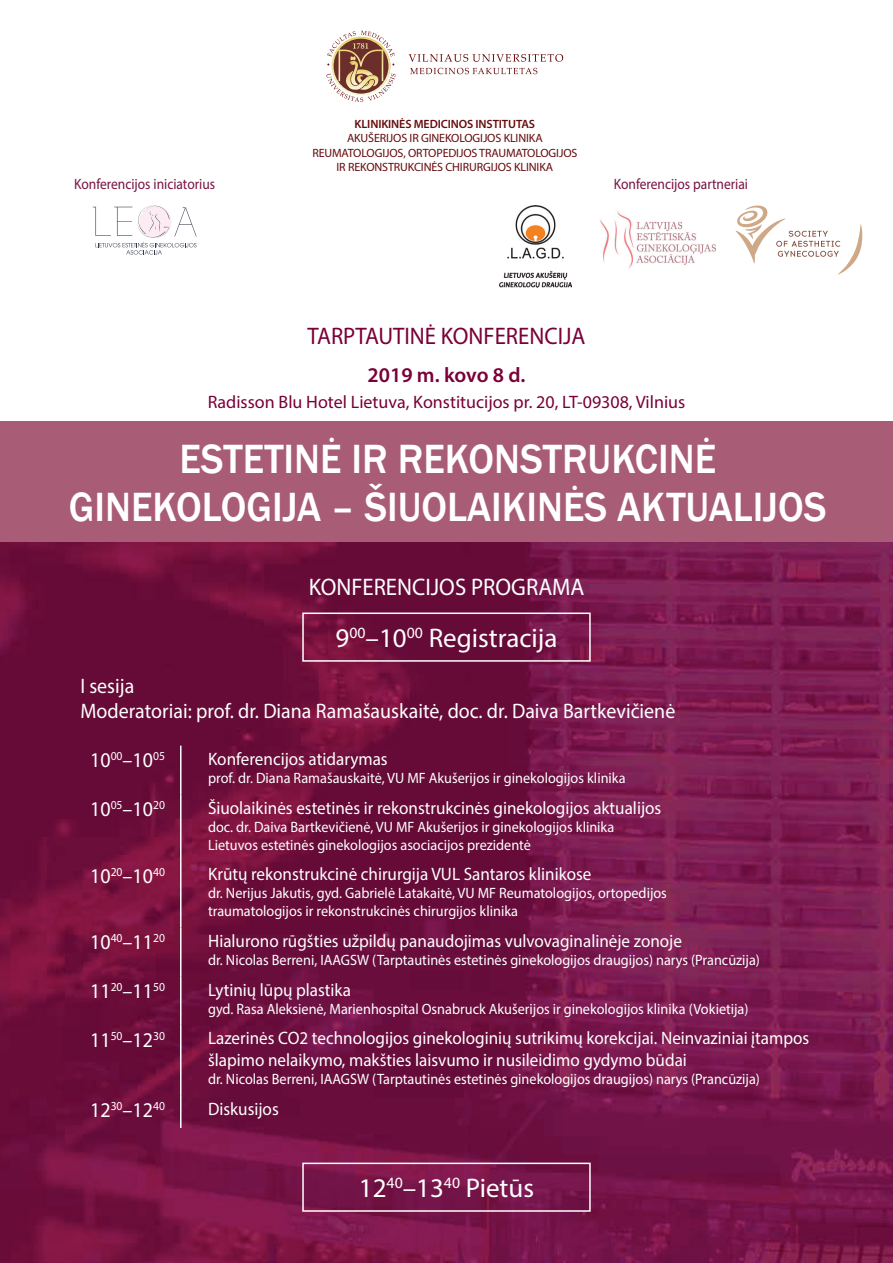
<style>
.page{position:relative;width:893px;height:1263px;background:#fff}
.page>*{position:absolute;margin:0;border:0;box-sizing:border-box;transform-origin:0 0}
.t1{font:500 42px/48px "Franklin Gothic";color:#fff;text-align:center;scale:.95 1}
.t2{font:27px "Myriad Pro";color:#fff}
.t3{font:24px "Myriad Pro";color:#7a0038;scale:.95 1}
.t4{font:24px "Myriad Pro";color:#fff;scale:.95 1}
.t5{font:21px/25.2px "Myriad Pro";color:#fff;scale:.95 1}
.t6{font:600 21px "Myriad Pro";letter-spacing:-.005em;color:#7a0038}
.t7{font:18px/21.6px "Myriad Pro";color:#fff;scale:.95 1}
.t8{font:18px "Myriad Pro";color:#7a0038}
.t9{font:15px/18px "Myriad Pro";color:#fff;scale:.95 1}
.t10{font:15px "Myriad Pro";color:#791341;scale:.9 1}
.t11{font:12px/14.4px "Myriad Pro";letter-spacing:-.01em;color:#660b0c;text-align:center}
.t12{font:600 12px "Myriad Pro";letter-spacing:-.01em;color:#660b0c}
</style>
<div class="page">
<img style="left:0;top:542px;width:892px;height:721px">
<svg style="left:409px;top:54px;width:154px;height:8px"></svg>
<svg style="left:410px;top:68px;width:127px;height:6px"></svg>
<svg style="left:326px;top:31px;width:70px;height:71px"></svg>
<hr style="left:180px;top:746px;width:2px;height:48px;background:#fff">
<hr style="left:180px;top:794px;width:2px;height:67px;background:#fff">
<hr style="left:180px;top:861px;width:2px;height:66px;background:#fff">
<hr style="left:180px;top:927px;width:2px;height:49px;background:#fff">
<hr style="left:180px;top:976px;width:2px;height:49px;background:#fff">
<hr style="left:180px;top:1025px;width:2px;height:70px;background:#fff">
<hr style="left:180px;top:1095px;width:2px;height:33px;background:#fff">
<div style="left:302px;top:612px;width:289px;height:50px;border:2px solid #fff"></div>
<div style="left:0;top:421px;width:892px;height:121px;background:#a95c75"></div>
<svg style="left:93px;top:205px;width:104px;height:50px"></svg>
<img style="left:500px;top:205px;width:72px;height:83px">
<img style="left:600px;top:211px;width:116px;height:58px">
<svg style="left:736px;top:205px;width:126px;height:70px"></svg>
<div style="left:302px;top:1162px;width:289px;height:50px;border:2px solid #fff"></div>
<p class="t12" style="left:355px;top:116px;width:182px">KLINIKINĖS MEDICINOS INSTITUTAS</p>
<p class="t11" style="left:312px;top:131px;width:267px">AKUŠERIJOS IR GINEKOLOGIJOS KLINIKA<br>REUMATOLOGIJOS, ORTOPEDIJOS TRAUMATOLOGIJOS<br>IR REKONSTRUKCINĖS CHIRURGIJOS KLINIKA</p>
<p class="t10" style="left:74px;top:175px;width:158px">Konferencijos iniciatorius</p>
<p class="t10" style="left:614px;top:175px;width:151px">Konferencijos partneriai</p>
<h3 class="t3" style="left:307px;top:321px;width:294px">TARPTAUTINĖ KONFERENCIJA</h3>
<h3 class="t6" style="left:368px;top:362px;width:159px">2019 m. kovo 8 d.</h3>
<p class="t8" style="left:208px;top:391px;width:479px">Radisson Blu Hotel Lietuva, Konstitucijos pr. 20, LT-09308, Vilnius</p>
<h1 class="t1" style="left:69px;top:434px;width:799px">ESTETINĖ IR REKONSTRUKCINĖ<br>GINEKOLOGIJA – ŠIUOLAIKINĖS AKTUALIJOS</h1>
<h3 class="t4" style="left:309px;top:572px;width:292px">KONFERENCIJOS PROGRAMA</h3>
<h2 class="t2" style="left:336px;top:621px;width:223px">9<sup>00</sup>–10<sup>00</sup> Registracija</h2>
<h3 class="t5" style="left:80px;top:673px;width:628px">I sesija<br>Moderatoriai: prof. dr. Diana Ramašauskaitė, doc. dr. Daiva Bartkevičienė</h3>
<h3 class="t5" style="left:90px;top:747px;width:80px">10<sup>00</sup>–10<sup>05</sup></h3>
<p class="t7" style="left:208px;top:748px;width:191px">Konferencijos atidarymas</p>
<p class="t9" style="left:208px;top:769px;width:441px">prof. dr. Diana Ramašauskaitė, VU MF Akušerijos ir ginekologijos klinika</p>
<h3 class="t5" style="left:90px;top:796px;width:80px">10<sup>05</sup>–10<sup>20</sup></h3>
<p class="t7" style="left:208px;top:797px;width:479px">Šiuolaikinės estetinės ir rekonstrukcinės ginekologijos aktualijos</p>
<p class="t9" style="left:208px;top:817px;width:429px">doc. dr. Daiva Bartkevičienė, VU MF Akušerijos ir ginekologijos klinika<br>Lietuvos estetinės ginekologijos asociacijos prezidentė</p>
<h3 class="t5" style="left:90px;top:863px;width:80px">10<sup>20</sup>–10<sup>40</sup></h3>
<p class="t7" style="left:208px;top:863px;width:405px">Krūtų rekonstrukcinė chirurgija VUL Santaros klinikose</p>
<p class="t9" style="left:208px;top:884px;width:485px">dr. Nerijus Jakutis, gyd. Gabrielė Latakaitė, VU MF Reumatologijos, ortopedijos traumatologijos ir rekonstrukcinės chirurgijos klinika</p>
<h3 class="t5" style="left:90px;top:929px;width:80px">10<sup>40</sup>–11<sup>20</sup></h3>
<p class="t7" style="left:208px;top:930px;width:500px">Hialurono rūgšties užpildų panaudojimas vulvovaginalinėje zonoje</p>
<p class="t9" style="left:208px;top:951px;width:582px">dr. Nicolas Berreni, IAAGSW (Tarptautinės estetinės ginekologijos draugijos) narys (Prancūzija)</p>
<h3 class="t5" style="left:90px;top:978px;width:80px">11<sup>20</sup>–11<sup>50</sup></h3>
<p class="t7" style="left:208px;top:978px;width:152px">Lytinių lūpų plastika</p>
<p class="t9" style="left:208px;top:999px;width:570px">gyd. Rasa Aleksienė, Marienhospital Osnabruck Akušerijos ir ginekologijos klinika (Vokietija)</p>
<h3 class="t5" style="left:90px;top:1026px;width:80px">11<sup>50</sup>–12<sup>30</sup></h3>
<p class="t7" style="left:208px;top:1027px;width:634px">Lazerinės CO2 technologijos ginekologinių sutrikimų korekcijai. Neinvaziniai įtampos šlapimo nelaikymo, makšties laisvumo ir nusileidimo gydymo būdai</p>
<p class="t9" style="left:208px;top:1070px;width:582px">dr. Nicolas Berreni, IAAGSW (Tarptautinės estetinės ginekologijos draugijos) narys (Prancūzija)</p>
<h3 class="t5" style="left:90px;top:1097px;width:80px">12<sup>30</sup>–12<sup>40</sup></h3>
<p class="t7" style="left:208px;top:1097px;width:76px">Diskusijos</p>
<h2 class="t2" style="left:359px;top:1171px;width:177px">12<sup>40</sup>–13<sup>40</sup> Pietūs</h2>
</div>
